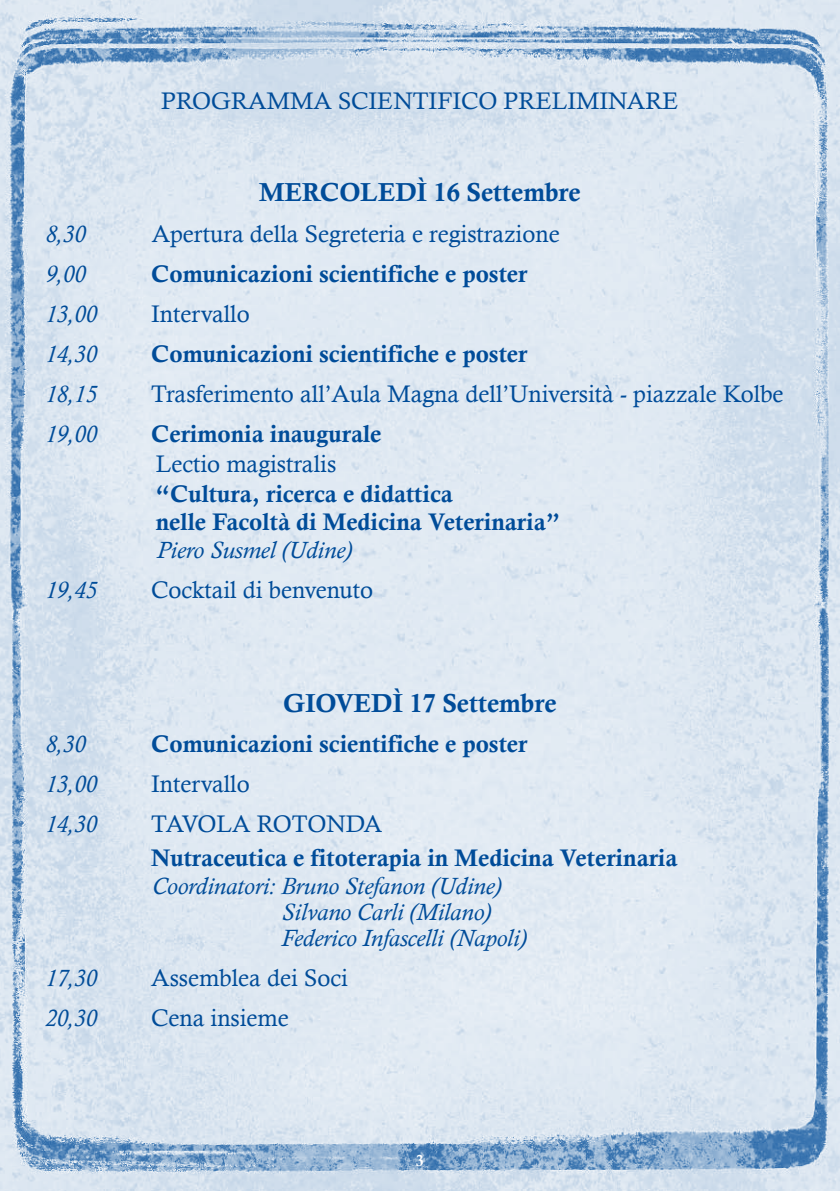
<style>
.page{position:relative;width:840px;height:1191px;background:#fff}
.page>*{position:absolute;margin:0;border:0;box-sizing:border-box;transform-origin:0 0}
.t1{font:26px "Calis MT Bol";color:#004c99}
.t2{font:24px/28px "Calis MT Bol";color:#004c99}
.t3{font:24px "Calisto";color:#004c99}
.t4{font:italic 24px/26px "Calisto";color:#004c99}
.t5{font:16px "Calis MT Bol";color:#fff}
</style>
<div class="page">
<img style="left:0;top:0;width:839px;height:1191px">
<p class="t3" style="left:161px;top:87px;width:518px">PROGRAMMA SCIENTIFICO PRELIMINARE</p>
<p class="t1" style="left:259px;top:178px;width:323px">MERCOLEDÌ 16 Settembre</p>
<p class="t4" style="left:45px;top:221px;width:41px">8,30</p>
<p class="t3" style="left:152px;top:219px;width:409px">Apertura della Segreteria e registrazione</p>
<p class="t4" style="left:45px;top:261px;width:41px">9,00</p>
<p class="t2" style="left:151px;top:259px;width:377px">Comunicazioni scientifiche e poster</p>
<p class="t4" style="left:45px;top:301px;width:53px">13,00</p>
<p class="t3" style="left:151px;top:299px;width:100px">Intervallo</p>
<p class="t4" style="left:45px;top:341px;width:53px">14,30</p>
<p class="t2" style="left:151px;top:339px;width:377px">Comunicazioni scientifiche e poster</p>
<p class="t4" style="left:45px;top:381px;width:53px">18,15</p>
<p class="t3" style="left:151px;top:379px;width:633px">Trasferimento all’Aula Magna dell’Università - piazzale Kolbe</p>
<p class="t4" style="left:45px;top:421px;width:53px">19,00</p>
<p class="t2" style="left:151px;top:419px;width:232px">Cerimonia inaugurale</p>
<p class="t3" style="left:156px;top:449px;width:182px">Lectio magistralis</p>
<p class="t2" style="left:155px;top:479px;width:406px">“Cultura, ricerca e didattica<br>nelle Facoltà di Medicina Veterinaria”</p>
<p class="t4" style="left:157px;top:537px;width:196px">Piero Susmel (Udine)</p>
<p class="t4" style="left:45px;top:577px;width:53px">19,45</p>
<p class="t3" style="left:151px;top:575px;width:223px">Cocktail di benvenuto</p>
<p class="t1" style="left:283px;top:688px;width:275px">GIOVEDÌ 17 Settembre</p>
<p class="t4" style="left:45px;top:731px;width:41px">8,30</p>
<p class="t2" style="left:151px;top:730px;width:377px">Comunicazioni scientifiche e poster</p>
<p class="t4" style="left:45px;top:771px;width:53px">13,00</p>
<p class="t3" style="left:151px;top:770px;width:100px">Intervallo</p>
<p class="t4" style="left:45px;top:811px;width:53px">14,30</p>
<p class="t3" style="left:151px;top:810px;width:232px">TAVOLA ROTONDA</p>
<p class="t2" style="left:151px;top:844px;width:527px">Nutraceutica e fitoterapia in Medicina Veterinaria</p>
<p class="t4" style="left:281px;top:873px;width:246px;text-indent:-129px">Coordinatori: Bruno Stefanon (Udine)<br>Silvano Carli (Milano)<br>Federico Infascelli (Napoli)</p>
<p class="t4" style="left:45px;top:965px;width:53px">17,30</p>
<p class="t3" style="left:151px;top:964px;width:198px">Assemblea dei Soci</p>
<p class="t4" style="left:45px;top:1005px;width:53px">20,30</p>
<p class="t3" style="left:151px;top:1004px;width:139px">Cena insieme</p>
<p class="t5" style="left:415px;top:1150px;width:10px">3</p>
</div>
